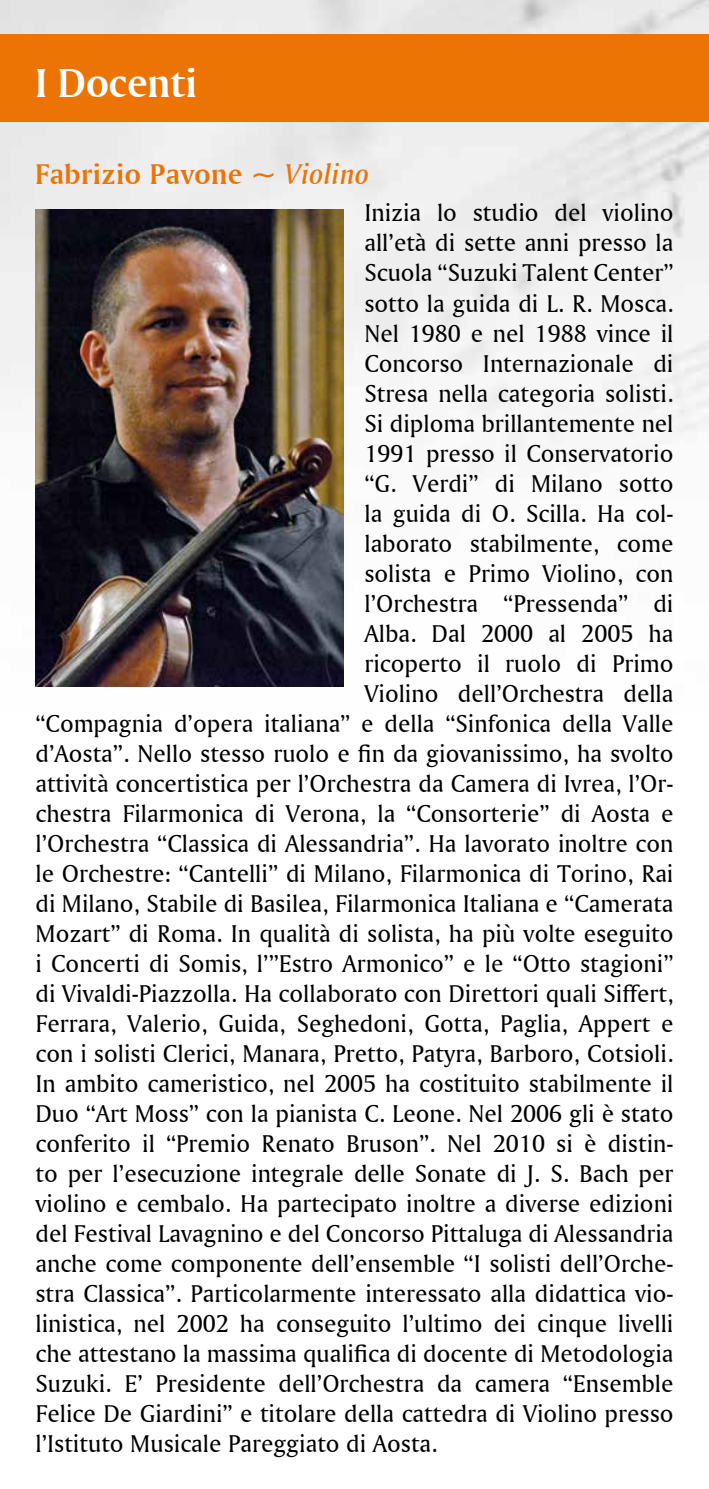
<style>
.page{position:relative;width:709px;height:1489px;background:#fff}
.page>*{position:absolute;margin:0;border:0;box-sizing:border-box;transform-origin:0 0}
.t1{font:42.5px "Amerigo BT Bold A";color:#fff}
.t2{font:30px "Amerigo BT Bold A";letter-spacing:.02em;color:#ec7405}
.t3{font:25.5px "Amerigo BT Roman A";color:#000}
.s1{font-family:"Amerigo BT Medium Italic A"}
</style>
<div class="page">
<img style="left:0;top:0;width:709px;height:687px">
<div style="left:0;top:34px;width:709px;height:87px;background:#ec7405"></div>
<img style="left:35px;top:209px;width:308px;height:477px">
<h1 class="t1" style="left:35px;top:57px;width:163px">I Docenti</h1>
<p class="t2" style="left:35px;top:156px;width:335px">Fabrizio Pavone ~ <span class="s1">Violino</span></p>
<p class="t3" style="left:364px;top:197px;width:310px">Inizia lo studio del violino</p>
<p class="t3" style="left:364px;top:227px;width:310px">all’età di sette anni presso la</p>
<p class="t3" style="left:364px;top:257px;width:310px">Scuola “Suzuki Talent Center”</p>
<p class="t3" style="left:364px;top:287px;width:310px">sotto la guida di L. R. Mosca.</p>
<p class="t3" style="left:364px;top:317px;width:310px">Nel 1980 e nel 1988 vince il</p>
<p class="t3" style="left:364px;top:347px;width:310px">Concorso Internazionale di</p>
<p class="t3" style="left:364px;top:377px;width:310px">Stresa nella categoria solisti.</p>
<p class="t3" style="left:364px;top:407px;width:311px">Si diploma brillantemente nel</p>
<p class="t3" style="left:364px;top:437px;width:310px">1991 presso il Conservatorio</p>
<p class="t3" style="left:364px;top:467px;width:310px">“G. Verdi” di Milano sotto</p>
<p class="t3" style="left:364px;top:497px;width:310px">la guida di O. Scilla. Ha col-</p>
<p class="t3" style="left:364px;top:527px;width:310px">laborato stabilmente, come</p>
<p class="t3" style="left:364px;top:557px;width:310px">solista e Primo Violino, con</p>
<p class="t3" style="left:364px;top:587px;width:310px">l’Orchestra “Pressenda” di</p>
<p class="t3" style="left:364px;top:617px;width:310px">Alba. Dal 2000 al 2005 ha</p>
<p class="t3" style="left:364px;top:647px;width:310px">ricoperto il ruolo di Primo</p>
<p class="t3" style="left:364px;top:677px;width:310px">Violino dell’Orchestra della</p>
<p class="t3" style="left:35px;top:707px;width:639px">“Compagnia d’opera italiana” e della “Sinfonica della Valle</p>
<p class="t3" style="left:35px;top:737px;width:639px">d’Aosta”. Nello stesso ruolo e fin da giovanissimo, ha svolto</p>
<p class="t3" style="left:35px;top:767px;width:639px">attività concertistica per l’Orchestra da Camera di Ivrea, l’Or-</p>
<p class="t3" style="left:35px;top:797px;width:639px">chestra Filarmonica di Verona, la “Consorterie” di Aosta e</p>
<p class="t3" style="left:35px;top:827px;width:639px">l’Orchestra “Classica di Alessandria”. Ha lavorato inoltre con</p>
<p class="t3" style="left:35px;top:857px;width:639px">le Orchestre: “Cantelli” di Milano, Filarmonica di Torino, Rai</p>
<p class="t3" style="left:35px;top:887px;width:639px">di Milano, Stabile di Basilea, Filarmonica Italiana e “Camerata</p>
<p class="t3" style="left:35px;top:917px;width:639px">Mozart” di Roma. In qualità di solista, ha più volte eseguito</p>
<p class="t3" style="left:35px;top:947px;width:639px">i Concerti di Somis, l’”Estro Armonico” e le “Otto stagioni”</p>
<p class="t3" style="left:35px;top:977px;width:639px">di Vivaldi-Piazzolla. Ha collaborato con Direttori quali Siffert,</p>
<p class="t3" style="left:35px;top:1007px;width:639px">Ferrara, Valerio, Guida, Seghedoni, Gotta, Paglia, Appert e</p>
<p class="t3" style="left:35px;top:1037px;width:639px">con i solisti Clerici, Manara, Pretto, Patyra, Barboro, Cotsioli.</p>
<p class="t3" style="left:35px;top:1067px;width:639px">In ambito cameristico, nel 2005 ha costituito stabilmente il</p>
<p class="t3" style="left:35px;top:1097px;width:639px">Duo “Art Moss” con la pianista C. Leone. Nel 2006 gli è stato</p>
<p class="t3" style="left:35px;top:1127px;width:639px">conferito il “Premio Renato Bruson”. Nel 2010 si è distin-</p>
<p class="t3" style="left:35px;top:1157px;width:639px">to per l’esecuzione integrale delle Sonate di J. S. Bach per</p>
<p class="t3" style="left:35px;top:1187px;width:639px">violino e cembalo. Ha partecipato inoltre a diverse edizioni</p>
<p class="t3" style="left:35px;top:1217px;width:639px">del Festival Lavagnino e del Concorso Pittaluga di Alessandria</p>
<p class="t3" style="left:35px;top:1247px;width:639px">anche come componente dell’ensemble “I solisti dell’Orche-</p>
<p class="t3" style="left:35px;top:1277px;width:639px">stra Classica”. Particolarmente interessato alla didattica vio-</p>
<p class="t3" style="left:35px;top:1307px;width:639px">linistica, nel 2002 ha conseguito l’ultimo dei cinque livelli</p>
<p class="t3" style="left:35px;top:1337px;width:639px">che attestano la massima qualifica di docente di Metodologia</p>
<p class="t3" style="left:35px;top:1367px;width:639px">Suzuki. E’ Presidente dell’Orchestra da camera “Ensemble</p>
<p class="t3" style="left:35px;top:1397px;width:639px">Felice De Giardini” e titolare della cattedra di Violino presso</p>
<p class="t3" style="left:35px;top:1427px;width:404px">l’Istituto Musicale Pareggiato di Aosta.</p>
</div>
